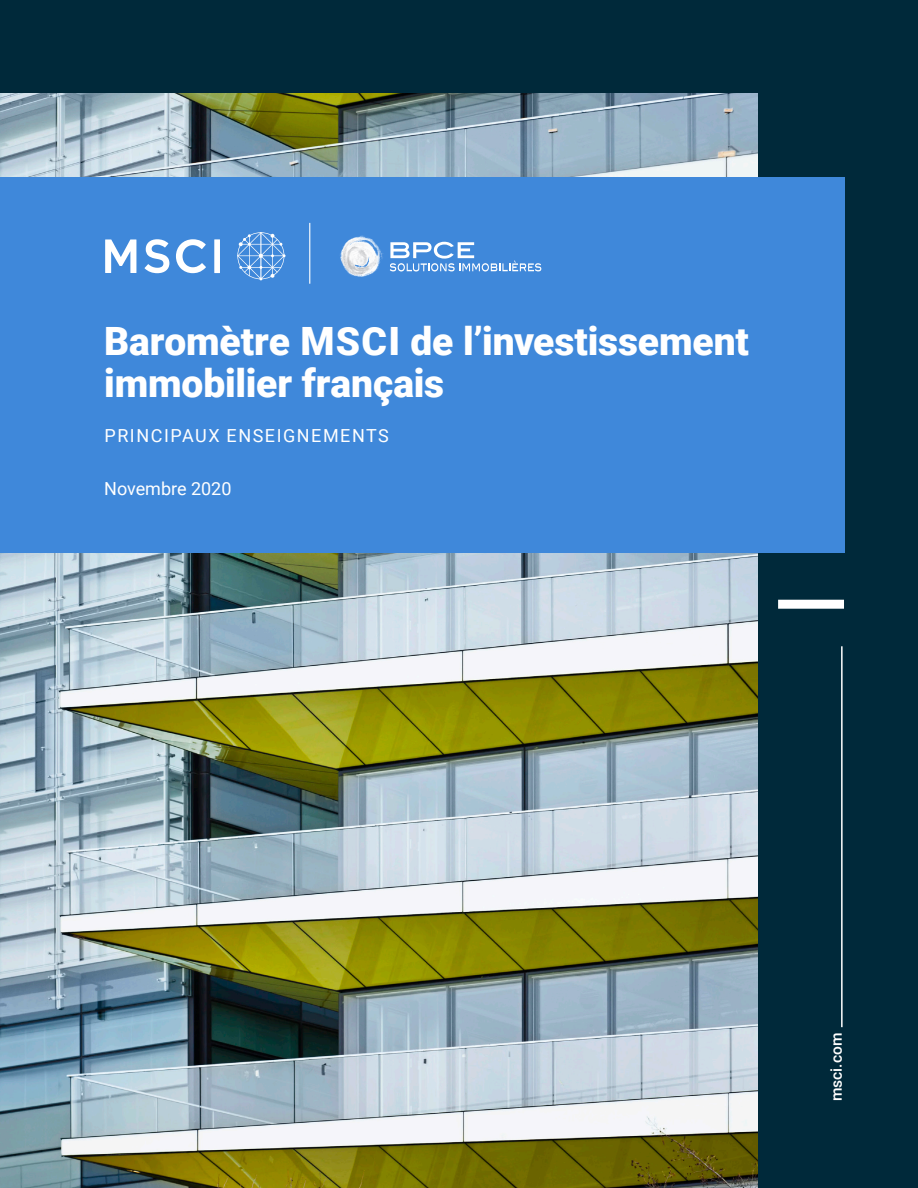
<style>
.page{position:relative;width:918px;height:1188px;background:#00293a}
.page>*{position:absolute;margin:0;border:0;box-sizing:border-box;transform-origin:0 0}
.t1{font:900 39px/42px "Roboto";letter-spacing:-.005em;color:#fff}
.t2{font:18px "Roboto";letter-spacing:.085em;color:#fff}
.t3{font:18px "Roboto";color:#fff}
.t4{font:500 15.6px "Roboto";color:#fff}
</style>
<div class="page">
<img style="left:0;top:94px;width:758px;height:1094px">
<div style="left:0;top:177px;width:844px;height:376px;background:#3f88da"></div>
<div style="left:778px;top:600px;width:66px;height:9px;background:#fff"></div>
<hr style="left:841px;top:646px;width:2px;height:381px;background:#fff">
<svg style="left:105px;top:239px;width:31px;height:34px"></svg>
<div style="left:214px;top:239px;width:6px;height:34px;background:#fff"></div>
<svg style="left:176px;top:239px;width:30px;height:34px"></svg>
<svg style="left:145px;top:239px;width:24px;height:34px"></svg>
<svg style="left:237px;top:232px;width:49px;height:48px"></svg>
<hr style="left:309px;top:223px;width:1px;height:61px;background:#fff">
<svg style="left:391px;top:242px;width:150px;height:30px"></svg>
<img style="left:340px;top:235px;width:51px;height:42px">
<p class="t1" style="left:104px;top:318px;width:646px">Baromètre MSCI de l’investissement immobilier français</p>
<p class="t2" style="left:104px;top:423px;width:286px">PRINCIPAUX ENSEIGNEMENTS</p>
<p class="t3" style="left:104px;top:476px;width:129px">Novembre 2020</p>
<p class="t4" style="left:825px;top:1101px;width:70px;rotate:-90deg">msci.com</p>
</div>
